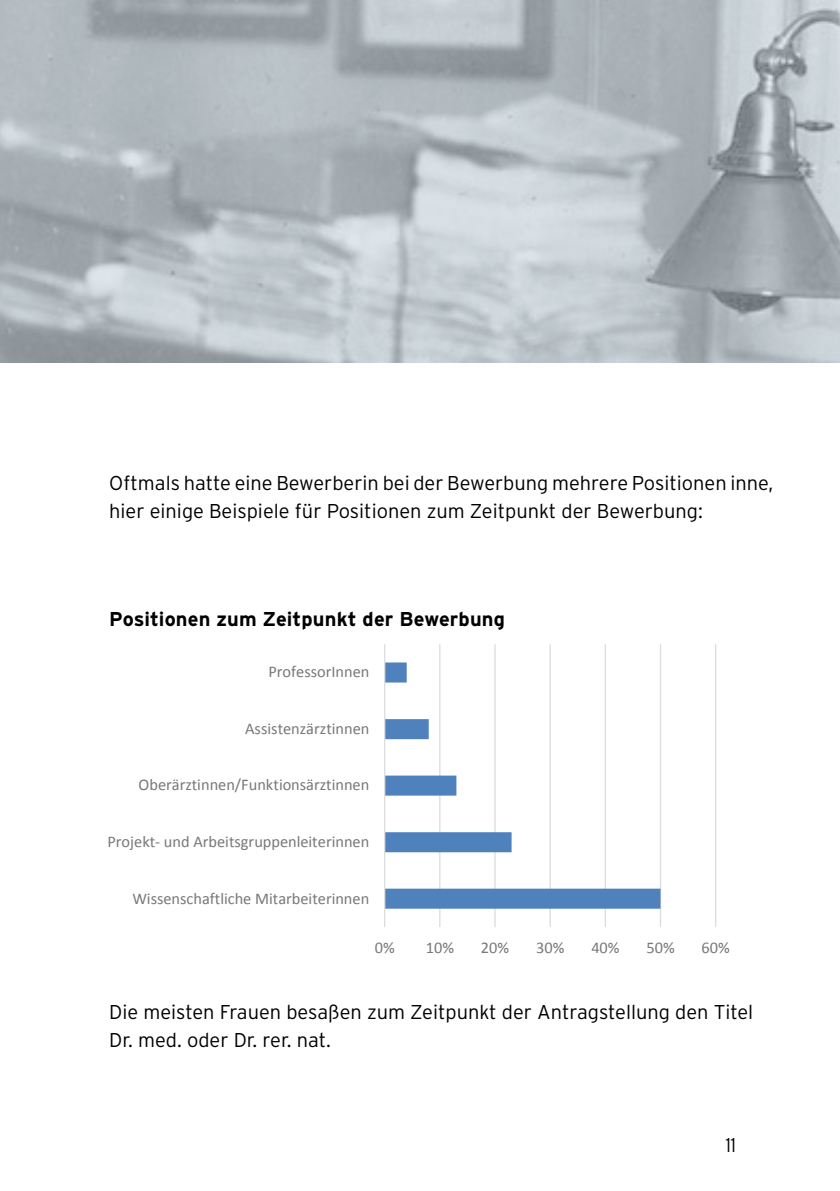
<style>
.page{position:relative;width:840px;height:1191px;background:#fff}
.page>*{position:absolute;margin:0;border:0;box-sizing:border-box;transform-origin:0 0}
.t1{font:300 20px/28px "Interstate";color:#000}
.t2{font:700 20px "Interstate";letter-spacing:.005em;color:#000}
.t3{font:300 condensed 20px "Interstate";color:#000}
.t4{font:16.4px "Calibri";color:#77787b}
</style>
<div class="page">
<img style="left:0;top:0;width:839px;height:363px">
<svg style="left:384px;top:644px;width:333px;height:283px"></svg>
<p class="t1" style="left:109px;top:469px;width:665px">Oftmals hatte eine Bewerberin bei der Bewerbung mehrere Positionen inne, hier einige Beispiele für Positionen zum Zeitpunkt der Bewerbung:</p>
<p class="t2" style="left:109px;top:608px;width:397px">Positionen zum Zeitpunkt der Bewerbung</p>
<p class="t4" style="left:268px;top:661px;width:102px">ProfessorInnen</p>
<p class="t4" style="left:245px;top:718px;width:125px">Assistenzärztinnen</p>
<p class="t4" style="left:139px;top:774px;width:232px">Oberärztinnen/Funktionsärztinnen</p>
<p class="t4" style="left:107px;top:831px;width:263px">Projekt- und Arbeitsgruppenleiterinnen</p>
<p class="t4" style="left:132px;top:887px;width:238px">Wissenschaftliche Mitarbeiterinnen</p>
<p class="t4" style="left:374px;top:937px;width:21px">0%</p>
<p class="t4" style="left:425px;top:937px;width:30px">10%</p>
<p class="t4" style="left:480px;top:937px;width:30px">20%</p>
<p class="t4" style="left:536px;top:937px;width:30px">30%</p>
<p class="t4" style="left:591px;top:937px;width:30px">40%</p>
<p class="t4" style="left:646px;top:937px;width:30px">50%</p>
<p class="t4" style="left:701px;top:937px;width:30px">60%</p>
<p class="t1" style="left:109px;top:997px;width:645px">Die meisten Frauen besaßen zum Zeitpunkt der Antragstellung den Titel<br>Dr. med. oder Dr. rer. nat.</p>
<p class="t3" style="left:725px;top:1133px;width:11px">11</p>
</div>
